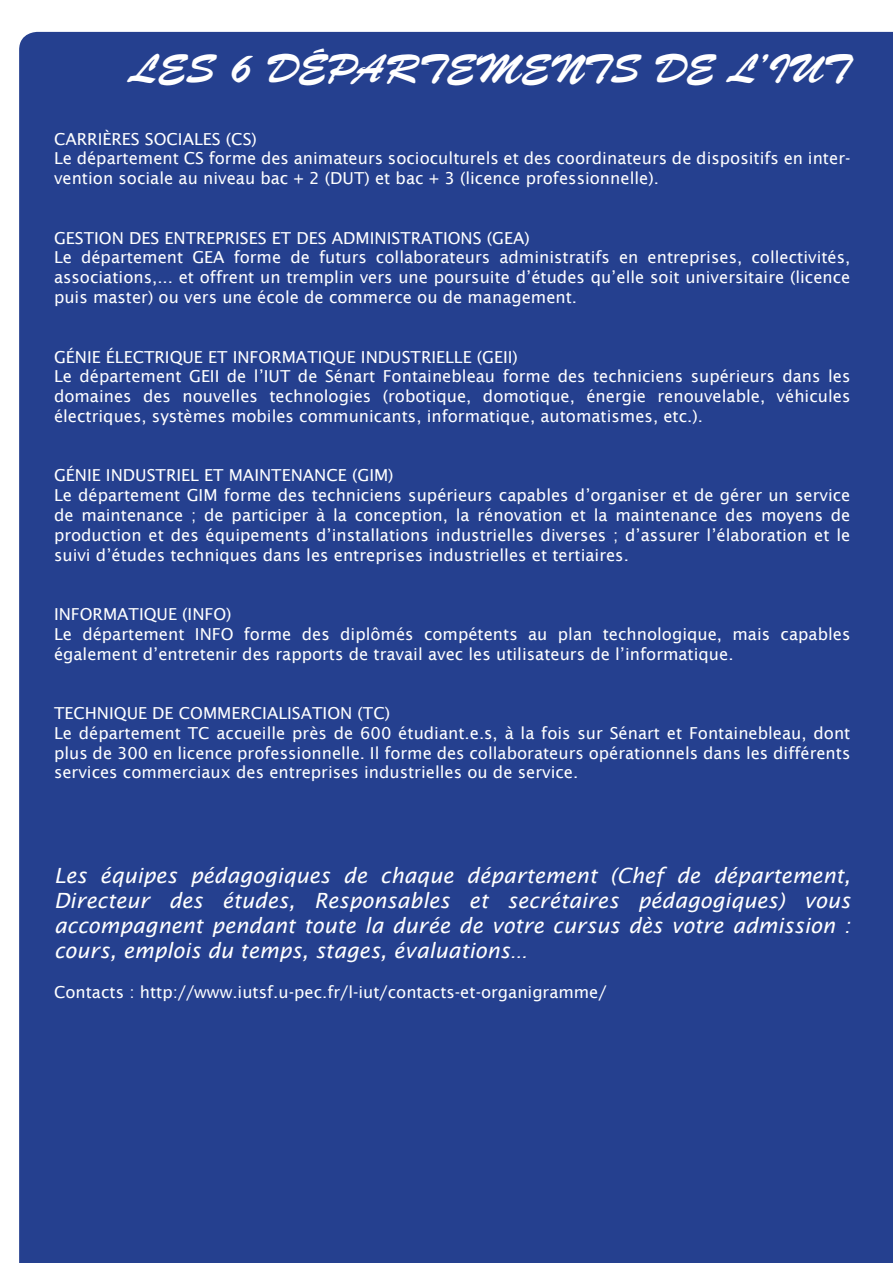
<style>
.page{position:relative;width:893px;height:1263px;background:#fff}
.page>*{position:absolute;margin:0;border:0;box-sizing:border-box;transform-origin:0 0}
.t1{font:40.5px "Brush Script Std";color:#fff}
.t2{font:italic 21px/25.2px "Lucida Sans";color:#fff;text-align:justify}
.t3{font:16.5px/19.8px "Lucida Sans";color:#fff}
.s1{font-size:18px}
</style>
<div class="page">
<div style="left:19px;top:32px;width:874px;height:1231px;background:#25408f"></div>
<h1 class="t1" style="left:129px;top:46px;width:722px">LES 6 DÉPARTEMENTS DE L’IUT</h1>
<p class="t3" style="left:54px;top:129px;width:798px">CARRIÈRES SOCIALES (CS)<br>Le département CS forme des animateurs socioculturels et des coordinateurs de dispositifs en inter&shy;vention sociale au niveau bac + 2 (DUT) et bac + 3 (licence professionnelle).</p>
<p class="t3" style="left:54px;top:228px;width:798px">GESTION DES ENTREPRISES ET DES ADMINISTRATIONS (GEA)<br>Le département GEA forme de futurs collaborateurs administratifs en entreprises, collectivités, associations,... et offrent un tremplin vers une poursuite d’études qu’elle soit universitaire (licence puis master) ou vers une école de commerce ou de management.</p>
<p class="t3" style="left:54px;top:347px;width:798px">GÉNIE ÉLECTRIQUE ET INFORMATIQUE INDUSTRIELLE (GEII)<br>Le département GEII de l’IUT de Sénart Fontainebleau forme des techniciens supérieurs dans les domaines des nouvelles technologies (robotique, domotique, énergie renouvelable, véhicules électriques, systèmes mobiles communicants, informatique, automatismes, etc.).</p>
<p class="t3" style="left:54px;top:465px;width:798px">GÉNIE INDUSTRIEL ET MAINTENANCE (GIM)<br>Le département GIM forme des techniciens supérieurs capables d’organiser et de gérer un service de maintenance ; de participer à la conception, la rénovation et la maintenance des moyens de production et des équipements d’installations industrielles diverses ; d’assurer l’élaboration et le suivi d’études techniques dans les entreprises industrielles et tertiaires.</p>
<p class="t3" style="left:54px;top:604px;width:798px">INFORMATIQUE (INFO)<br>Le département INFO forme des diplômés compétents au plan technologique, mais capables également d’entretenir des rapports de travail avec les utilisateurs de l’informatique.</p>
<p class="t3" style="left:54px;top:703px;width:798px">TECHNIQUE DE COMMERCIALISATION (TC)<br>Le département TC accueille près de 600 étudiant.e.s, à la fois sur Sénart et Fontainebleau, dont plus de 300 en licence professionnelle. Il forme des collaborateurs opérationnels dans les différents services commerciaux des entreprises industrielles ou de service.</p>
<p class="t2" style="left:54px;top:863px;width:798px">Les équipes pédagogiques de chaque département (Chef de département, Directeur des études, Responsables et secrétaires pédagogiques) vous accompagnent pendant toute la durée de votre cursus dès votre admission : cours, emplois du temps, stages, évaluations<span class="s1">...</span></p>
<p class="t3" style="left:54px;top:982px;width:554px">Contacts : http://www.iutsf.u-pec.fr/l-iut/contacts-et-organigramme/</p>
</div>
